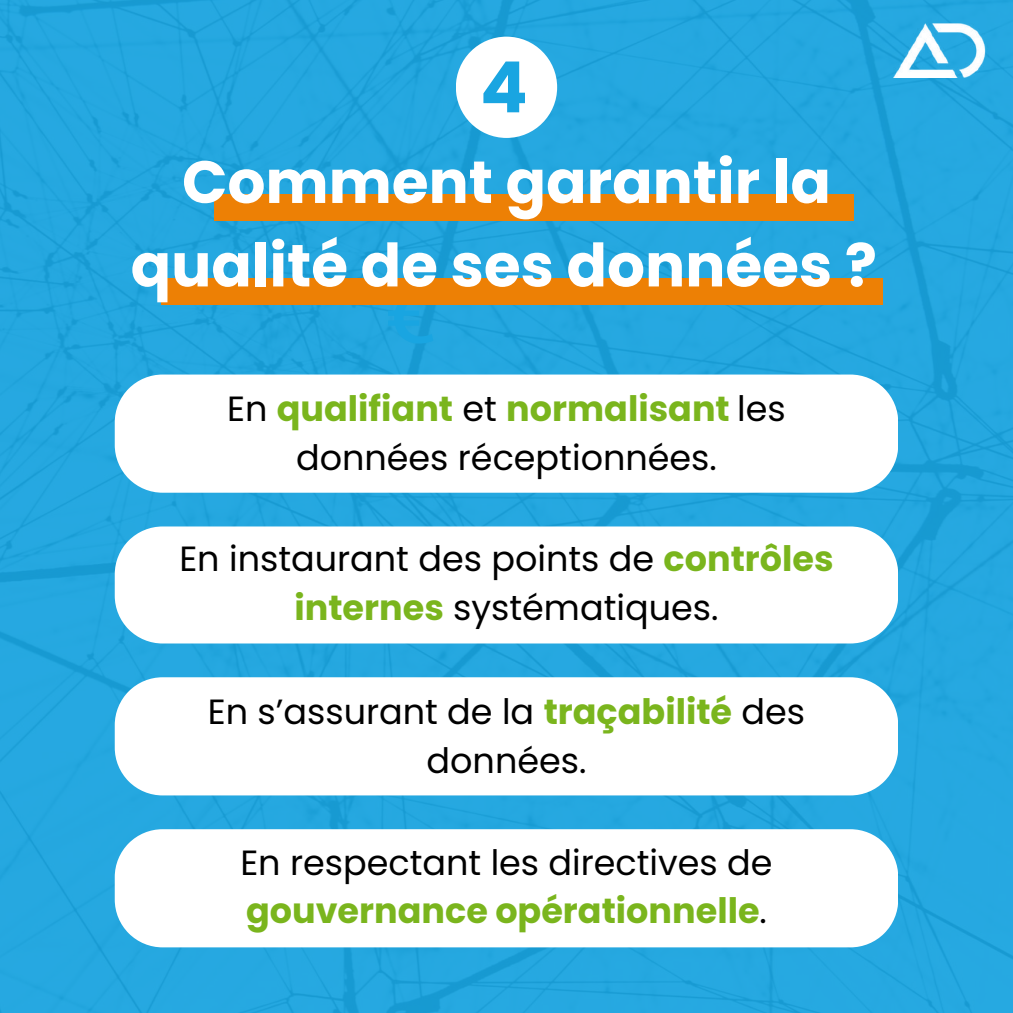
<style>
.page{position:relative;width:1013px;height:1013px;background:#fff}
.page>*{position:absolute;margin:0;border:0;box-sizing:border-box;transform-origin:0 0}
.t1{font:700 70.5px "Poppins";color:#19a5e1}
.t2{font:700 59.62px/83.5px "Poppins";color:#fff;text-align:center}
.t3{font:35px/48.8px "Poppins";color:#000;text-align:center}
.s1{font-weight:700;color:#7ab51d}
</style>
<div class="page">
<div style="left:0;top:0;width:1012px;height:1012px;background:#25a8e0"></div>
<svg style="left:388px;top:305px;width:45px;height:38px"></svg>
<div style="left:215px;top:194px;width:639px;height:26px;background:#ed8005"></div>
<div style="left:161px;top:279px;width:721px;height:26px;background:#ed8005"></div>
<div style="left:115px;top:374px;width:783px;height:118px;background:#fff"></div>
<div style="left:115px;top:526px;width:783px;height:117px;background:#fff"></div>
<div style="left:115px;top:677px;width:783px;height:118px;background:#fff"></div>
<div style="left:456px;top:37px;width:101px;height:101px;background:#fff;border-radius:50%"></div>
<div style="left:115px;top:829px;width:783px;height:118px;background:#fff"></div>
<img style="left:893px;top:24px;width:96px;height:53px">
<h1 class="t1" style="left:480px;top:38px;width:49px">4</h1>
<h2 class="t2" style="left:131px;top:140px;width:747px">Comment garantir la qualité de ses données ?</h2>
<p class="t3" style="left:227px;top:384px;width:560px">En <span class="s1">qualifiant</span> et <span class="s1">normalisant</span> les données réceptionnées.</p>
<p class="t3" style="left:179px;top:535px;width:655px">En instaurant des points de <span class="s1">contrôles internes</span> systématiques.</p>
<p class="t3" style="left:208px;top:687px;width:599px">En s’assurant de la <span class="s1">traçabilité</span> des données.</p>
<p class="t3" style="left:240px;top:838px;width:533px;text-align:left">En respectant les directives de <span class="s1">gouvernance opérationnelle</span>.</p>
</div>
